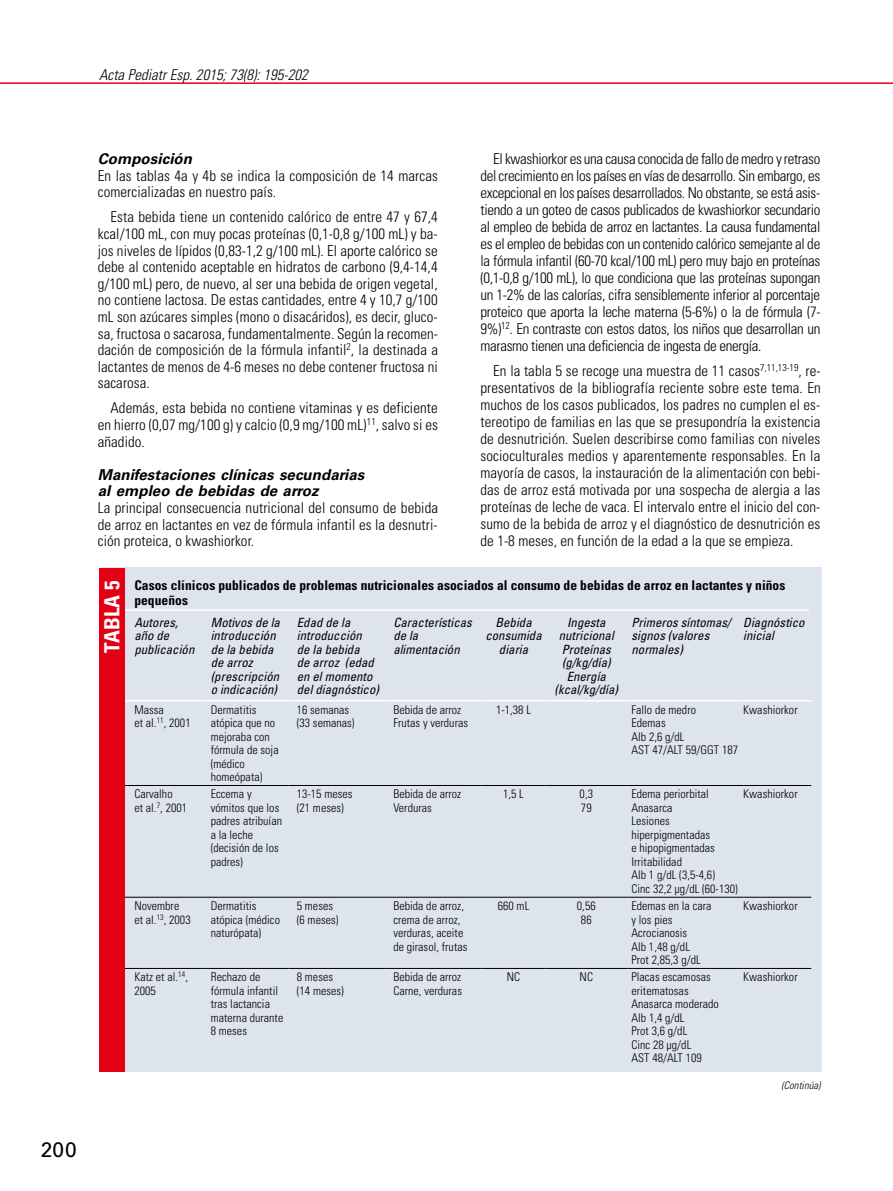
<style>
.page{position:relative;width:893px;height:1191px;background:#fff}
.page>*{position:absolute;margin:0;border:0;box-sizing:border-box;transform-origin:0 0}
.t1{font:700 condensed 21px "Univers LT Std";letter-spacing:.005em;color:#fff}
.t2{font:21px "Univers LT Std";color:#000}
.t3{font:300 condensed 15px/17px "Univers LT Std";letter-spacing:.005em;color:#000;text-align:justify}
.t4{font:italic 700 15px/16.6px "Univers LT Std";letter-spacing:.005em;color:#000}
.t5{font:italic 300 condensed 15px "Univers LT Std";letter-spacing:.005em;color:#000}
.t6{font:700 condensed 13.5px/15px "Univers LT Std";letter-spacing:.005em;color:#000}
.t7{font:italic condensed 12.75px/13.5px "Univers LT Std";letter-spacing:.005em;color:#000}
.t8{font:300 condensed 12px/13.5px "Univers LT Std";letter-spacing:.005em;color:#000}
.t9{font:italic 300 condensed 10.5px "Univers LT Std";letter-spacing:.005em;color:#000}
</style>
<div class="page">
<hr style="left:0;top:82px;width:893px;height:2px;background:#e30015">
<div style="left:100px;top:567px;width:722px;height:504px;background:#dde4ee"></div>
<hr style="left:113px;top:609px;width:696px;height:2px;background:#fff">
<hr style="left:113px;top:785px;width:89px;height:1px;background:#000">
<hr style="left:202px;top:785px;width:86px;height:1px;background:#000">
<hr style="left:288px;top:785px;width:97px;height:1px;background:#000">
<hr style="left:385px;top:785px;width:97px;height:1px;background:#000">
<hr style="left:482px;top:785px;width:63px;height:1px;background:#000">
<hr style="left:545px;top:785px;width:82px;height:1px;background:#000">
<hr style="left:627px;top:785px;width:116px;height:1px;background:#000">
<hr style="left:743px;top:785px;width:68px;height:1px;background:#000">
<hr style="left:113px;top:897px;width:89px;height:1px;background:#000">
<hr style="left:202px;top:897px;width:86px;height:1px;background:#000">
<hr style="left:288px;top:897px;width:97px;height:1px;background:#000">
<hr style="left:385px;top:897px;width:97px;height:1px;background:#000">
<hr style="left:482px;top:897px;width:63px;height:1px;background:#000">
<hr style="left:545px;top:897px;width:82px;height:1px;background:#000">
<hr style="left:627px;top:897px;width:116px;height:1px;background:#000">
<hr style="left:743px;top:897px;width:68px;height:1px;background:#000">
<hr style="left:113px;top:968px;width:89px;height:1px;background:#000">
<hr style="left:202px;top:968px;width:86px;height:1px;background:#000">
<hr style="left:288px;top:968px;width:97px;height:1px;background:#000">
<hr style="left:385px;top:968px;width:97px;height:1px;background:#000">
<hr style="left:482px;top:968px;width:63px;height:1px;background:#000">
<hr style="left:545px;top:968px;width:82px;height:1px;background:#000">
<hr style="left:627px;top:968px;width:116px;height:1px;background:#000">
<hr style="left:743px;top:968px;width:68px;height:1px;background:#000">
<hr style="left:113px;top:700px;width:89px;height:1px;background:#fff">
<hr style="left:202px;top:700px;width:86px;height:1px;background:#fff">
<hr style="left:288px;top:700px;width:97px;height:1px;background:#fff">
<hr style="left:385px;top:700px;width:97px;height:1px;background:#fff">
<hr style="left:482px;top:700px;width:63px;height:1px;background:#fff">
<hr style="left:545px;top:700px;width:82px;height:1px;background:#fff">
<hr style="left:627px;top:700px;width:116px;height:1px;background:#fff">
<hr style="left:743px;top:700px;width:68px;height:1px;background:#fff">
<div style="left:99px;top:568px;width:26px;height:503px;background:#e30015"></div>
<p class="t5" style="left:99px;top:65px;width:210px">Acta Pediatr Esp. 2015; 73(8): 195-202</p>
<h1 class="t2" style="left:41px;top:1136px;width:38px">200</h1>
<p class="t4" style="left:98px;top:151px;width:96px">Composición</p>
<p class="t3" style="left:98px;top:167px;width:342px">En las tablas 4a y 4b se indica la composición de 14 marcas comercializadas en nuestro país.</p>
<p class="t3" style="left:98px;top:209px;width:342px;text-indent:13px">Esta bebida tiene un contenido calórico de entre 47 y 67,4 kcal/100 mL, con muy pocas proteínas (0,1-0,8 g/100 mL) y ba&shy;jos niveles de lípidos (0,83-1,2 g/100 mL). El aporte calórico se debe al contenido aceptable en hidratos de carbono (9,4-14,4 g/100 mL) pero, de nuevo, al ser una bebida de origen vegetal, no contiene lactosa. De estas cantidades, entre 4 y 10,7 g/100 mL son azúcares simples (mono o disacáridos), es decir, gluco&shy;sa, fructosa o sacarosa, fundamentalmente. Según la recomen&shy;dación de composición de la fórmula infantil<sup>2</sup>, la destinada a lactantes de menos de 4-6 meses no debe contener fructosa ni sacarosa.</p>
<p class="t3" style="left:98px;top:400px;width:342px;text-indent:13px">Además, esta bebida no contiene vitaminas y es deficiente en hierro (0,07 mg/100 g) y calcio (0,9 mg/100 mL)<sup>11</sup>, salvo si es añadido.</p>
<p class="t4" style="left:98px;top:466px;width:268px">Manifestaciones clínicas secundarias al empleo de bebidas de arroz</p>
<p class="t3" style="left:98px;top:499px;width:342px">La principal consecuencia nutricional del consumo de bebida de arroz en lactantes en vez de fórmula infantil es la desnutri&shy;ción proteica, o kwashiorkor.</p>
<p class="t3" style="left:480px;top:150px;width:342px;text-indent:13px">El kwashiorkor es una causa conocida de fallo de medro y retraso del crecimiento en los países en vías de desarrollo. Sin embargo, es excepcional en los países desarrollados. No obstante, se está asis&shy;tiendo a un goteo de casos publicados de kwashiorkor secundario al empleo de bebida de arroz en lactantes. La causa fundamental es el empleo de bebidas con un contenido calórico semejante al de la fórmula infantil (60-70 kcal/100 mL) pero muy bajo en proteínas (0,1-0,8 g/100 mL), lo que condiciona que las proteínas supongan un 1-2% de las calorías, cifra sensiblemente inferior al porcentaje proteico que aporta la leche materna (5-6%) o la de fórmula (7- 9%)<sup>12</sup>. En contraste con estos datos, los niños que desarrollan un marasmo tienen una deficiencia de ingesta de energía.</p>
<p class="t3" style="left:480px;top:362px;width:342px;text-indent:13px">En la tabla 5 se recoge una muestra de 11 casos<sup>7,11,13-19</sup>, re&shy;presentativos de la bibliografía reciente sobre este tema. En muchos de los casos publicados, los padres no cumplen el es&shy;tereotipo de familias en las que se presupondría la existencia de desnutrición. Suelen describirse como familias con niveles socioculturales medios y aparentemente responsables. En la mayoría de casos, la instauración de la alimentación con bebi&shy;das de arroz está motivada por una sospecha de alergia a las proteínas de leche de vaca. El intervalo entre el inicio del con&shy;sumo de la bebida de arroz y el diagnóstico de desnutrición es de 1-8 meses, en función de la edad a la que se empieza.</p>
<p class="t6" style="left:134px;top:578px;width:653px">Casos clínicos publicados de problemas nutricionales asociados al consumo de bebidas de arroz en lactantes y niños pequeños</p>
<p class="t7" style="left:134px;top:615px;width:62px">Autores, año de publicación</p>
<p class="t7" style="left:211px;top:615px;width:71px">Motivos de la introducción de la bebida de arroz (prescripción o indicación)</p>
<p class="t7" style="left:297px;top:615px;width:84px">Edad de la introducción<br>de la bebida<br>de arroz (edad en el momento del diagnóstico)</p>
<p class="t7" style="left:393px;top:615px;width:80px">Características de la alimentación</p>
<p class="t7" style="left:485px;top:615px;width:58px;text-align:center">Bebida consumida diaria</p>
<p class="t7" style="left:554px;top:615px;width:65px;text-align:center">Ingesta nutricional<br>Proteínas (g/kg/día)<br>Energía (kcal/kg/día)</p>
<p class="t7" style="left:631px;top:615px;width:101px">Primeros síntomas/ signos (valores normales)</p>
<p class="t7" style="left:743px;top:615px;width:63px">Diagnóstico inicial</p>
<p class="t8" style="left:134px;top:702px;width:58px">Massa<br>et al.<sup>11</sup>, 2001</p>
<p class="t8" style="left:211px;top:702px;width:69px">Dermatitis atópica que no mejoraba con fórmula de soja (médico homeópata)</p>
<p class="t8" style="left:297px;top:702px;width:59px">16 semanas (33 semanas)</p>
<p class="t8" style="left:393px;top:702px;width:76px">Bebida de arroz<br>Frutas y verduras</p>
<p class="t8" style="left:496px;top:702px;width:36px">1-1,38 L</p>
<p class="t8" style="left:631px;top:702px;width:108px">Fallo de medro<br>Edemas<br>Alb 2,6 g/dL<br>AST 47/ALT 59/GGT 187</p>
<p class="t8" style="left:743px;top:702px;width:56px">Kwashiorkor</p>
<p class="t8" style="left:134px;top:787px;width:54px">Carvalho<br>et al.<sup>7</sup>, 2001</p>
<p class="t8" style="left:211px;top:787px;width:73px">Eccema y vómitos que los padres atribuían a la leche (decisión de los padres)</p>
<p class="t8" style="left:297px;top:787px;width:57px">13-15 meses (21 meses)</p>
<p class="t8" style="left:393px;top:787px;width:69px">Bebida de arroz<br>Verduras</p>
<p class="t8" style="left:503px;top:787px;width:22px">1,5 L</p>
<p class="t8" style="left:580px;top:787px;width:15px">0,3<br>79</p>
<p class="t8" style="left:631px;top:787px;width:108px">Edema periorbital<br>Anasarca<br>Lesiones hiperpigmentadas<br>e hipopigmentadas<br>Irritabilidad<br>Alb 1 g/dL (3,5-4,6)<br>Cinc 32,2 µg/dL (60-130)</p>
<p class="t8" style="left:743px;top:787px;width:56px">Kwashiorkor</p>
<p class="t8" style="left:134px;top:899px;width:58px">Novembre et al.<sup>13</sup>, 2003</p>
<p class="t8" style="left:211px;top:899px;width:71px">Dermatitis atópica (médico naturópata)</p>
<p class="t8" style="left:297px;top:899px;width:43px">5 meses (6 meses)</p>
<p class="t8" style="left:393px;top:899px;width:76px">Bebida de arroz, crema de arroz, verduras, aceite de girasol, frutas</p>
<p class="t8" style="left:498px;top:899px;width:33px">660 mL</p>
<p class="t8" style="left:577px;top:899px;width:20px;text-align:center">0,56<br>86</p>
<p class="t8" style="left:631px;top:899px;width:82px">Edemas en la cara y los pies<br>Acrocianosis<br>Alb 1,48 g/dL<br>Prot 2,85,3 g/dL</p>
<p class="t8" style="left:743px;top:899px;width:56px">Kwashiorkor</p>
<p class="t8" style="left:134px;top:970px;width:55px">Katz et al.<sup>14</sup>,<br>2005</p>
<p class="t8" style="left:211px;top:970px;width:74px">Rechazo de fórmula infantil tras lactancia materna durante<br>8 meses</p>
<p class="t8" style="left:297px;top:970px;width:49px">8 meses (14 meses)</p>
<p class="t8" style="left:393px;top:970px;width:70px">Bebida de arroz<br>Carne, verduras</p>
<p class="t8" style="left:507px;top:970px;width:15px">NC</p>
<p class="t8" style="left:580px;top:970px;width:15px">NC</p>
<p class="t8" style="left:631px;top:970px;width:89px">Placas escamosas eritematosas<br>Anasarca moderado<br>Alb 1,4 g/dL<br>Prot 3,6 g/dL<br>Cinc 28 µg/dL<br>AST 48/ALT 109</p>
<p class="t8" style="left:743px;top:970px;width:56px">Kwashiorkor</p>
<h1 class="t1" style="left:99px;top:652px;width:73px;rotate:-90deg">TABLA 5</h1>
<p class="t9" style="left:782px;top:1079px;width:40px">(Continúa)</p>
</div>
